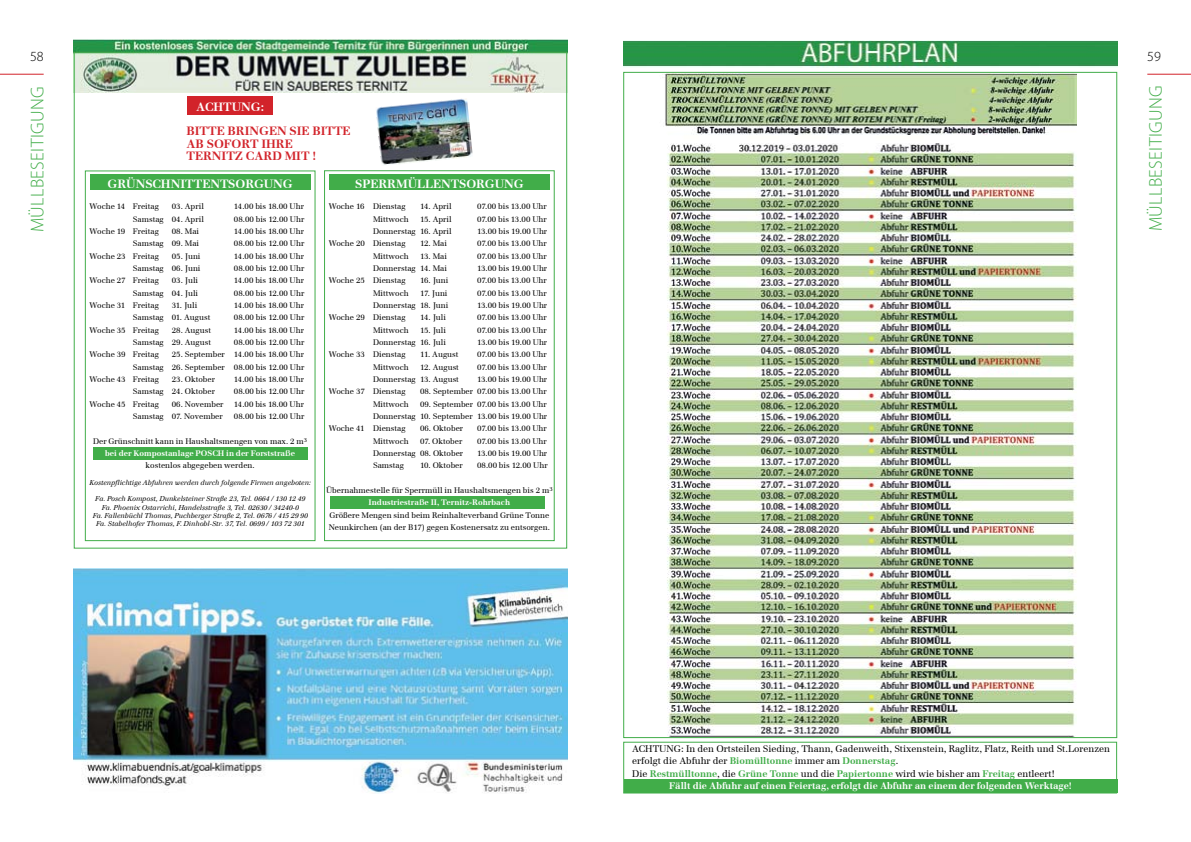
<style>
.page{position:relative;width:1191px;height:842px;background:#fff}
.page>*{position:absolute;margin:0;border:0;box-sizing:border-box;transform-origin:0 0}
.t1{font:300 18.5px "Myriad Pro";letter-spacing:.02em;color:#41ad49}
.t2{font:300 14px "Myriad Pro";color:#000}
.t3{font:700 12px "Emona";color:#fff}
.t4{font:700 12px/12.3px "Emona";color:#d2232a}
.t5{font:9.5px "Emona";color:#000}
.t6{font:700 9.5px "Emona";color:#41ad49}
.t7{font:700 9.5px "Emona";color:#fff}
.t8{font:8px/12.4px "Emona";color:#000;text-align:center}
.t9{font:italic 7px/8.3px "Emona";color:#000;text-align:center}
.s1{font-weight:700;color:#fff}
.s2{font-weight:700;color:#41ad49}
.s3{font-weight:400;color:#000}
</style>
<div class="page">
<hr style="left:0;top:74px;width:44px;height:1px;background:#d2232a">
<hr style="left:1147px;top:74px;width:44px;height:1px;background:#d2232a">
<img style="left:74px;top:40px;width:493px;height:52px">
<div style="left:90px;top:174px;width:220px;height:16px;background:#41ad49"></div>
<div style="left:329px;top:174px;width:220px;height:15px;background:#41ad49"></div>
<div style="left:93px;top:448px;width:214px;height:12px;background:#41ad49"></div>
<div style="left:331px;top:496px;width:214px;height:13px;background:#41ad49"></div>
<div style="left:324px;top:170px;width:231px;height:371px;border:1px solid #41ad49"></div>
<div style="left:85px;top:170px;width:230px;height:371px;border:1px solid #41ad49"></div>
<div style="left:188px;top:97px;width:85px;height:18px;background:#d2232a"></div>
<img style="left:376px;top:98px;width:97px;height:67px">
<img style="left:662px;top:74px;width:414px;height:662px">
<div style="left:623px;top:742px;width:494px;height:51px;border:1px solid #41ad49"></div>
<img style="left:623px;top:41px;width:494px;height:27px">
<div style="left:624px;top:779px;width:493px;height:14px;background:#41ad49"></div>
<img style="left:74px;top:569px;width:493px;height:225px">
<h2 class="t2" style="left:30px;top:49px;width:15px">58</h2>
<h2 class="t2" style="left:1147px;top:49px;width:15px">59</h2>
<h1 class="t1" style="left:1145px;top:231px;width:147px;rotate:-90deg">müllbeseitigung</h1>
<h1 class="t1" style="left:27px;top:232px;width:147px;rotate:-90deg">müllbeseitigung</h1>
<h3 class="t3" style="left:196px;top:99px;width:69px">ACHTUNG:</h3>
<h3 class="t4" style="left:186px;top:125px;width:166px">BITTE BRINGEN SIE BITTE<br>AB SOFORT IHRE<br>TERNITZ CARD MIT !</h3>
<h3 class="t3" style="left:108px;top:176px;width:187px">GRÜNSCHNITTENTSORGUNG</h3>
<p class="t8" style="left:90px;top:200px;width:71px">Woche 14 Freitag</p>
<p class="t8" style="left:172px;top:200px;width:34px">03. April</p>
<p class="t8" style="left:234px;top:200px;width:72px">14.00 bis 18.00 Uhr</p>
<p class="t8" style="left:133px;top:213px;width:73px">Samstag 04. April</p>
<p class="t8" style="left:234px;top:213px;width:72px">08.00 bis 12.00 Uhr</p>
<p class="t8" style="left:90px;top:225px;width:71px">Woche 19 Freitag</p>
<p class="t8" style="left:172px;top:225px;width:29px">08. Mai</p>
<p class="t8" style="left:234px;top:225px;width:72px">14.00 bis 18.00 Uhr</p>
<p class="t8" style="left:133px;top:237px;width:68px">Samstag 09. Mai</p>
<p class="t8" style="left:234px;top:237px;width:72px">08.00 bis 12.00 Uhr</p>
<p class="t8" style="left:90px;top:250px;width:71px">Woche 23 Freitag</p>
<p class="t8" style="left:172px;top:250px;width:30px">05. Juni</p>
<p class="t8" style="left:234px;top:250px;width:72px">14.00 bis 18.00 Uhr</p>
<p class="t8" style="left:133px;top:262px;width:69px">Samstag 06. Juni</p>
<p class="t8" style="left:234px;top:262px;width:72px">08.00 bis 12.00 Uhr</p>
<p class="t8" style="left:90px;top:274px;width:71px">Woche 27 Freitag</p>
<p class="t8" style="left:172px;top:274px;width:28px">03. Juli</p>
<p class="t8" style="left:234px;top:274px;width:72px">14.00 bis 18.00 Uhr</p>
<p class="t8" style="left:133px;top:287px;width:67px">Samstag 04. Juli</p>
<p class="t8" style="left:234px;top:287px;width:72px">08.00 bis 12.00 Uhr</p>
<p class="t8" style="left:90px;top:299px;width:71px">Woche 31 Freitag</p>
<p class="t8" style="left:172px;top:299px;width:27px">31. Juli</p>
<p class="t8" style="left:234px;top:299px;width:72px">14.00 bis 18.00 Uhr</p>
<p class="t8" style="left:133px;top:311px;width:79px">Samstag 01. August</p>
<p class="t8" style="left:234px;top:311px;width:72px">08.00 bis 12.00 Uhr</p>
<p class="t8" style="left:90px;top:324px;width:71px">Woche 35 Freitag</p>
<p class="t8" style="left:172px;top:324px;width:41px">28. August</p>
<p class="t8" style="left:234px;top:324px;width:72px">14.00 bis 18.00 Uhr</p>
<p class="t8" style="left:133px;top:336px;width:80px">Samstag 29. August</p>
<p class="t8" style="left:234px;top:336px;width:72px">08.00 bis 12.00 Uhr</p>
<p class="t8" style="left:90px;top:348px;width:71px">Woche 39 Freitag</p>
<p class="t8" style="left:172px;top:348px;width:134px">25. September 14.00 bis 18.00 Uhr</p>
<p class="t8" style="left:133px;top:361px;width:173px">Samstag 26. September 08.00 bis 12.00 Uhr</p>
<p class="t8" style="left:90px;top:373px;width:71px">Woche 43 Freitag</p>
<p class="t8" style="left:172px;top:373px;width:45px">23. Oktober</p>
<p class="t8" style="left:234px;top:373px;width:72px">14.00 bis 18.00 Uhr</p>
<p class="t8" style="left:133px;top:385px;width:84px">Samstag 24. Oktober</p>
<p class="t8" style="left:234px;top:385px;width:72px">08.00 bis 12.00 Uhr</p>
<p class="t8" style="left:90px;top:398px;width:71px">Woche 45 Freitag</p>
<p class="t8" style="left:172px;top:398px;width:53px">06. November</p>
<p class="t8" style="left:234px;top:398px;width:72px">14.00 bis 18.00 Uhr</p>
<p class="t8" style="left:133px;top:410px;width:91px">Samstag 07. November</p>
<p class="t8" style="left:234px;top:410px;width:72px">08.00 bis 12.00 Uhr</p>
<p class="t8" style="left:93px;top:435px;width:216px">Der Grünschnitt kann in Haushaltsmengen von max. 2 m<sup>3 </sup><span class="s1">bei der Kompostanlage POSCH in der Forststraße</span></p>
<p class="t8" style="left:146px;top:459px;width:111px">kostenlos abgegeben werden.</p>
<p class="t9" style="left:89px;top:478px;width:223px">Kostenpflichtige Abfuhren werden durch folgende Firmen angeboten:</p>
<p class="t9" style="left:93px;top:495px;width:216px">Fa. Posch Kompost, Dunkelsteiner Straße 23, Tel. 0664 / 130 12 49<br>Fa. Phoenix Ostarrichi, Handelsstraße 3, Tel. 02630 / 34240-0<br>Fa. Fallenbüchl Thomas, Puchberger Straße 2, Tel. 0676 / 415 29 90<br>Fa. Stabelhofer Thomas, F. Dinhobl-Str. 37, Tel. 0699 / 103 72 301</p>
<h3 class="t3" style="left:355px;top:176px;width:170px">SPERRMÜLLENTSORGUNG</h3>
<p class="t8" style="left:329px;top:200px;width:78px">Woche 16 Dienstag</p>
<p class="t8" style="left:420px;top:200px;width:33px">14. April</p>
<p class="t8" style="left:477px;top:200px;width:71px">07.00 bis 13.00 Uhr</p>
<p class="t8" style="left:373px;top:213px;width:37px">Mittwoch</p>
<p class="t8" style="left:420px;top:213px;width:33px">15. April</p>
<p class="t8" style="left:477px;top:213px;width:71px">07.00 bis 13.00 Uhr</p>
<p class="t8" style="left:373px;top:225px;width:80px">Donnerstag 16. April</p>
<p class="t8" style="left:477px;top:225px;width:72px">13.00 bis 19.00 Uhr</p>
<p class="t8" style="left:329px;top:237px;width:78px">Woche 20 Dienstag</p>
<p class="t8" style="left:420px;top:237px;width:28px">12. Mai</p>
<p class="t8" style="left:477px;top:237px;width:71px">07.00 bis 13.00 Uhr</p>
<p class="t8" style="left:373px;top:250px;width:37px">Mittwoch</p>
<p class="t8" style="left:420px;top:250px;width:28px">13. Mai</p>
<p class="t8" style="left:477px;top:250px;width:71px">07.00 bis 13.00 Uhr</p>
<p class="t8" style="left:373px;top:262px;width:75px">Donnerstag 14. Mai</p>
<p class="t8" style="left:477px;top:262px;width:72px">13.00 bis 19.00 Uhr</p>
<p class="t8" style="left:329px;top:274px;width:78px">Woche 25 Dienstag</p>
<p class="t8" style="left:420px;top:274px;width:30px">16. Juni</p>
<p class="t8" style="left:477px;top:274px;width:71px">07.00 bis 13.00 Uhr</p>
<p class="t8" style="left:373px;top:287px;width:37px">Mittwoch</p>
<p class="t8" style="left:420px;top:287px;width:29px">17. Juni</p>
<p class="t8" style="left:477px;top:287px;width:71px">07.00 bis 13.00 Uhr</p>
<p class="t8" style="left:373px;top:299px;width:77px">Donnerstag 18. Juni</p>
<p class="t8" style="left:477px;top:299px;width:72px">13.00 bis 19.00 Uhr</p>
<p class="t8" style="left:329px;top:311px;width:78px">Woche 29 Dienstag</p>
<p class="t8" style="left:420px;top:311px;width:27px">14. Juli</p>
<p class="t8" style="left:477px;top:311px;width:71px">07.00 bis 13.00 Uhr</p>
<p class="t8" style="left:373px;top:324px;width:37px">Mittwoch</p>
<p class="t8" style="left:420px;top:324px;width:27px">15. Juli</p>
<p class="t8" style="left:477px;top:324px;width:71px">07.00 bis 13.00 Uhr</p>
<p class="t8" style="left:373px;top:336px;width:74px">Donnerstag 16. Juli</p>
<p class="t8" style="left:477px;top:336px;width:72px">13.00 bis 19.00 Uhr</p>
<p class="t8" style="left:329px;top:348px;width:78px">Woche 33 Dienstag</p>
<p class="t8" style="left:420px;top:348px;width:40px">11. August</p>
<p class="t8" style="left:477px;top:348px;width:71px">07.00 bis 13.00 Uhr</p>
<p class="t8" style="left:373px;top:361px;width:37px">Mittwoch</p>
<p class="t8" style="left:420px;top:361px;width:40px">12. August</p>
<p class="t8" style="left:477px;top:361px;width:71px">07.00 bis 13.00 Uhr</p>
<p class="t8" style="left:373px;top:373px;width:87px">Donnerstag 13. August</p>
<p class="t8" style="left:477px;top:373px;width:72px">13.00 bis 19.00 Uhr</p>
<p class="t8" style="left:329px;top:385px;width:78px">Woche 37 Dienstag</p>
<p class="t8" style="left:420px;top:385px;width:128px">08. September 07.00 bis 13.00 Uhr</p>
<p class="t8" style="left:373px;top:398px;width:37px">Mittwoch</p>
<p class="t8" style="left:420px;top:398px;width:128px">09. September 07.00 bis 13.00 Uhr</p>
<p class="t8" style="left:373px;top:410px;width:176px">Donnerstag 10. September 13.00 bis 19.00 Uhr</p>
<p class="t8" style="left:329px;top:422px;width:78px">Woche 41 Dienstag</p>
<p class="t8" style="left:420px;top:422px;width:45px">06. Oktober</p>
<p class="t8" style="left:477px;top:422px;width:71px">07.00 bis 13.00 Uhr</p>
<p class="t8" style="left:373px;top:435px;width:37px">Mittwoch</p>
<p class="t8" style="left:420px;top:435px;width:44px">07. Oktober</p>
<p class="t8" style="left:477px;top:435px;width:71px">07.00 bis 13.00 Uhr</p>
<p class="t8" style="left:373px;top:447px;width:92px">Donnerstag 08. Oktober</p>
<p class="t8" style="left:477px;top:447px;width:72px">13.00 bis 19.00 Uhr</p>
<p class="t8" style="left:373px;top:459px;width:33px">Samstag</p>
<p class="t8" style="left:420px;top:459px;width:44px">10. Oktober</p>
<p class="t8" style="left:477px;top:459px;width:72px">08.00 bis 12.00 Uhr</p>
<p class="t8" style="left:326px;top:484px;width:228px">Übernahmestelle für Sperrmüll in Haushaltsmengen bis 2 m<sup>3<br></sup><span class="s1">Industriestraße II, Ternitz-Rohrbach</span></p>
<p class="t8" style="left:329px;top:509px;width:223px;text-align:left">Größere Mengen sind beim Reinhalteverband Grüne Tonne<br>Neunkirchen (an der B17) gegen Kostenersatz zu entsorgen.</p>
<p class="t5" style="left:632px;top:743px;width:479px">ACHTUNG: In den Ortsteilen Sieding, Thann, Gadenweith, Stixenstein, Raglitz, Flatz, Reith und St.Lorenzen</p>
<p class="t5" style="left:632px;top:755px;width:268px">erfolgt die Abfuhr der <span class="s2">Biomülltonne</span> immer am <span class="s2">Donnerstag</span>.</p>
<p class="t6" style="left:632px;top:767px;width:424px"><span class="s3">Die</span> Restmülltonne<span class="s3">, die</span> Grüne Tonne <span class="s3">und die</span> Papiertonne <span class="s3">wird wie bisher am</span> Freitag <span class="s3">entleert!</span></p>
<p class="t7" style="left:669px;top:780px;width:404px">Fällt die Abfuhr auf einen Feiertag, erfolgt die Abfuhr an einem der folgenden Werktage!</p>
</div>
